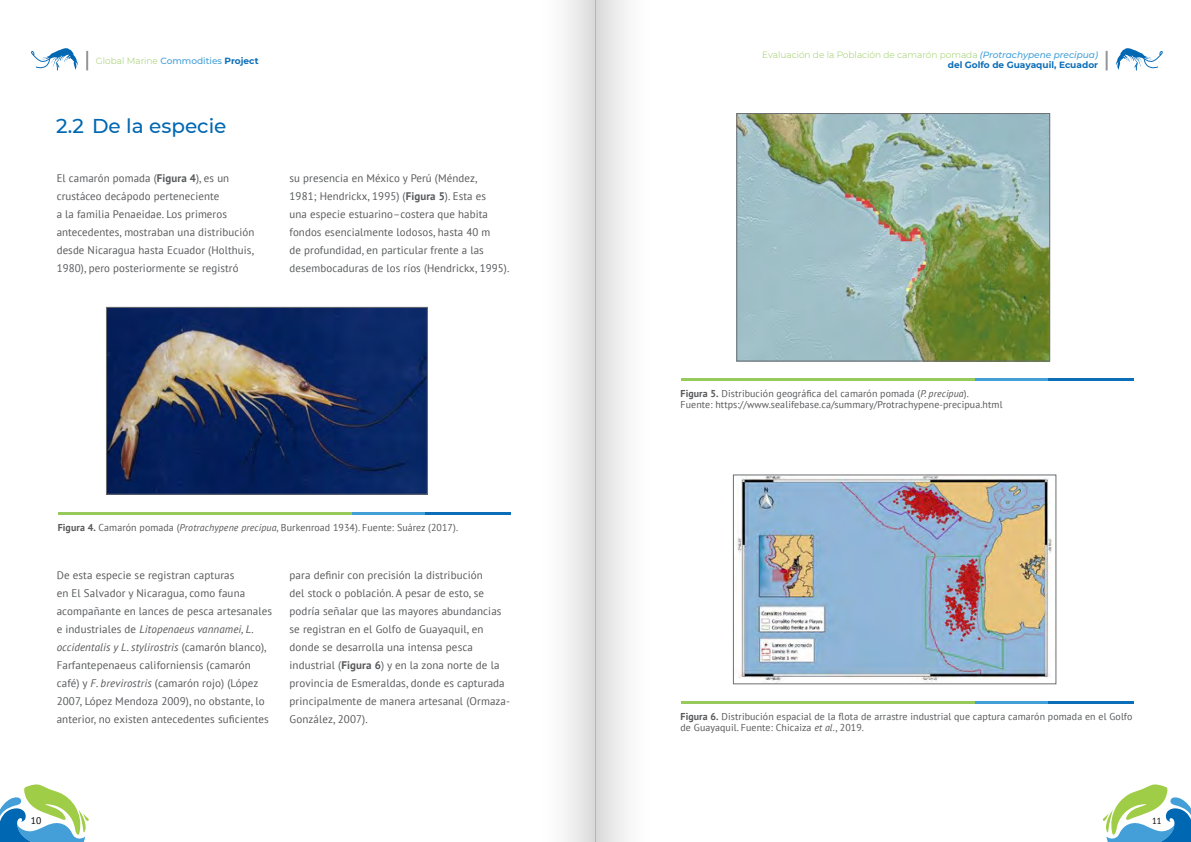
<style>
.page{position:relative;width:1191px;height:842px;background:#fff}
.page>*{position:absolute;margin:0;border:0;box-sizing:border-box;transform-origin:0 0}
.t1{font:500 20px "Montserrat";color:#0067b3}
.t2{font:11px/18px "PT Sans";letter-spacing:.01em;color:#58595b}
.t3{font:10px/11px "PT Sans";letter-spacing:.01em;color:#58595b}
.t4{font:9.6px "PT Sans";color:#000}
.t5{font:300 9px/10.8px "Montserrat";color:#96ca5c;text-align:right}
.t6{font:8.7px "PT Sans";color:#000}
.s1{font-weight:500;color:#449fd8}
.s2{font-weight:700;color:#0c6eb7}
.s3{font-weight:700}
.s4{font-style:italic}
.s5{font-weight:500;font-style:italic;color:#449fd8}
</style>
<div class="page">
<svg style="left:1102px;top:784px;width:89px;height:58px"></svg>
<svg style="left:0;top:784px;width:89px;height:58px"></svg>
<svg style="left:1115px;top:48px;width:48px;height:23px"></svg>
<svg style="left:1105px;top:51px;width:2px;height:19px"></svg>
<svg style="left:31px;top:48px;width:47px;height:23px"></svg>
<svg style="left:86px;top:51px;width:2px;height:19px"></svg>
<hr style="left:58px;top:512px;width:396px;height:2px;background:#96ca5c">
<hr style="left:352px;top:512px;width:130px;height:2px;background:#449fd8">
<hr style="left:425px;top:512px;width:86px;height:2px;background:#0c6eb7">
<hr style="left:680px;top:378px;width:396px;height:2px;background:#96ca5c">
<hr style="left:975px;top:378px;width:130px;height:2px;background:#449fd8">
<hr style="left:1048px;top:378px;width:85px;height:2px;background:#0c6eb7">
<hr style="left:680px;top:701px;width:396px;height:3px;background:#96ca5c">
<hr style="left:975px;top:701px;width:130px;height:3px;background:#449fd8">
<hr style="left:1048px;top:701px;width:85px;height:3px;background:#0c6eb7">
<img style="left:108px;top:309px;width:317px;height:183px">
<div style="left:106px;top:307px;width:321px;height:187px;border:1px solid #6d6e71"></div>
<img style="left:738px;top:115px;width:309px;height:244px">
<div style="left:736px;top:113px;width:313px;height:248px;border:1px solid #6d6e71"></div>
<img style="left:737px;top:477px;width:317px;height:204px">
<div style="left:733px;top:475px;width:323px;height:209px;border:1px solid #6d6e71"></div>
<div style="left:595px;top:0;width:65px;height:842px;background:linear-gradient(to right,#ddd,#fff)"></div>
<div style="left:530px;top:0;width:65px;height:842px;background:linear-gradient(to right,#fff,#e0e0e0)"></div>
<p class="t5" style="left:96px;top:55px;width:164px">Global Marine <span class="s1">Commodities</span> <span class="s2">Project</span></p>
<h1 class="t1" style="left:56px;top:112px;width:172px">2.2 De la especie</h1>
<p class="t2" style="left:57px;top:169px;width:199px">El camarón pomada (<span class="s3">Figura 4</span>), es un crustáceo decápodo perteneciente<br>a la familia Penaeidae. Los primeros antecedentes, mostraban una distribución desde Nicaragua hasta Ecuador (Holthuis, 1980), pero posteriormente se registró</p>
<p class="t2" style="left:289px;top:169px;width:221px">su presencia en México y Perú (Méndez,<br>1981; Hendrickx, 1995) (<span class="s3">Figura 5</span>). Esta es<br>una especie estuarino–costera que habita fondos esencialmente lodosos, hasta 40 m<br>de profundidad, en particular frente a las desembocaduras de los ríos (Hendrickx, 1995).</p>
<p class="t3" style="left:58px;top:522px;width:402px"><span class="s3">Figura 4.</span> Camarón pomada (<span class="s4">Protrachypene precipua</span>, Burkenroad 1934). Fuente: Suárez (2017).</p>
<p class="t2" style="left:57px;top:566px;width:217px">De esta especie se registran capturas<br>en El Salvador y Nicaragua, como fauna acompañante en lances de pesca artesanales e industriales de <span class="s4">Litopenaeus vannamei, L. occidentalis y L. stylirostris</span> (camarón blanco), Farfantepenaeus californiensis (camarón café) y <span class="s4">F. brevirostris</span> (camarón rojo) (López 2007, López Mendoza 2009), no obstante, lo anterior, no existen antecedentes suficientes</p>
<p class="t2" style="left:289px;top:566px;width:222px">para definir con precisión la distribución<br>del stock o población. A pesar de esto, se podría señalar que las mayores abundancias se registran en el Golfo de Guayaquil, en donde se desarrolla una intensa pesca industrial (<span class="s3">Figura 6</span>) y en la zona norte de la provincia de Esmeraldas, donde es capturada principalmente de manera artesanal (Ormaza-González, 2007).</p>
<p class="t5" style="left:762px;top:49px;width:337px">Evaluación de la Población de camarón pomada <span class="s5">(Protrachypene precipua) </span><span class="s2">del Golfo de Guayaquil, Ecuador</span></p>
<p class="t3" style="left:680px;top:388px;width:323px"><span class="s3">Figura 5.</span> Distribución geográfica del camarón pomada (<span class="s4">P. precipua</span>).<br>Fuente: https://www.sealifebase.ca/summary/Protrachypene-precipua.html</p>
<p class="t3" style="left:680px;top:711px;width:453px"><span class="s3">Figura 6.</span> Distribución espacial de la flota de arrastre industrial que captura camarón pomada en el Golfo de Guayaquil. Fuente: Chicaiza <span class="s4">et al</span>., 2019.</p>
<p class="t4" style="left:31px;top:814px;width:12px">10</p>
<p class="t6" style="left:1152px;top:815px;width:11px">11</p>
</div>
